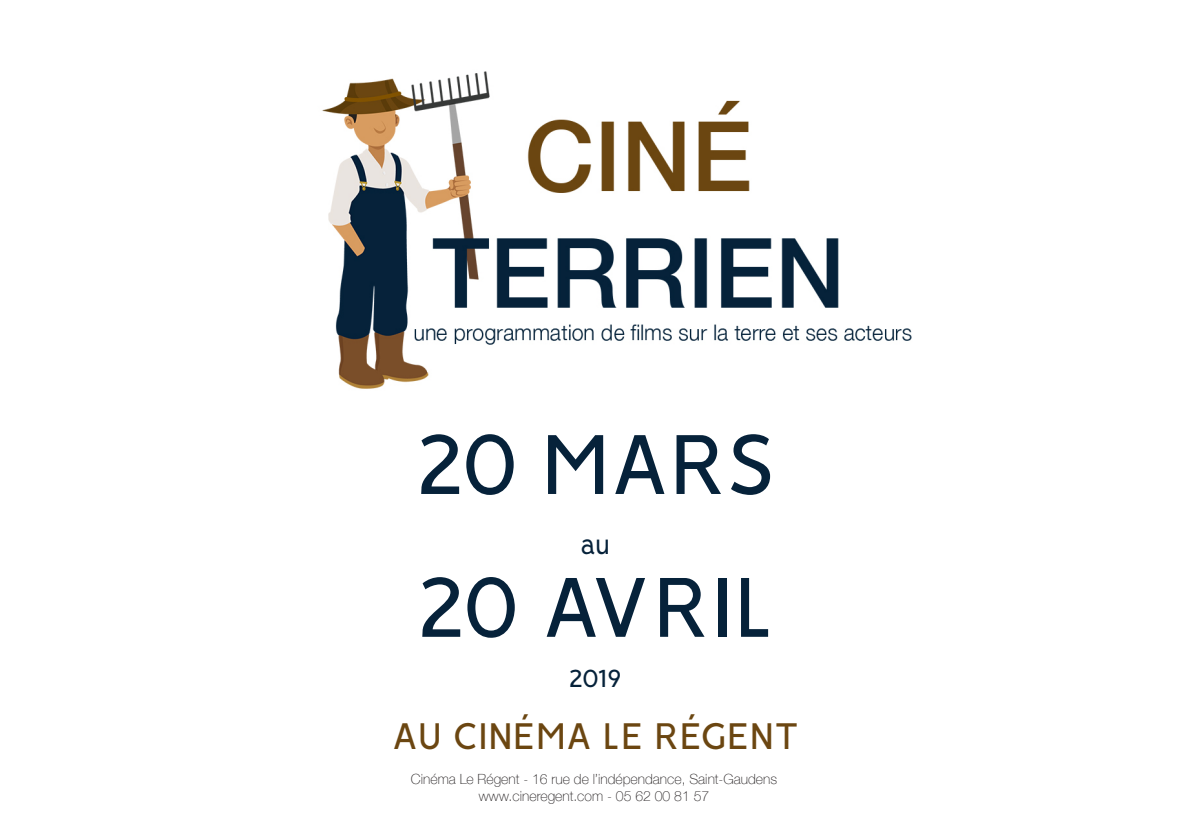
<style>
.page{position:relative;width:1191px;height:840px;background:#fff}
.page>*{position:absolute;margin:0;border:0;box-sizing:border-box;transform-origin:0 0}
.t1{font:96px "Vision";color:#06223a}
.t2{font:42px "Vision";color:#6b4611}
.t3{font:28px "Vision";letter-spacing:-.035em;color:#06223a}
.t4{font:100 14px "Helvetica Neue";color:#231f20}
</style>
<div class="page">
<img style="left:322px;top:71px;width:590px;height:318px">
<p class="t1" style="left:414px;top:408px;width:363px">20 MARS</p>
<p class="t3" style="left:581px;top:528px;width:31px">au</p>
<p class="t1" style="left:415px;top:550px;width:361px">20 AVRIL</p>
<p class="t3" style="left:568px;top:661px;width:55px">2019</p>
<p class="t2" style="left:392px;top:711px;width:408px">AU CINÉMA LE RÉGENT</p>
<p class="t4" style="left:411px;top:768px;width:368px">Cinéma Le Régent - 16 rue de l’indépendance, Saint-Gaudens</p>
<p class="t4" style="left:479px;top:785px;width:232px">www.cineregent.com - 05 62 00 81 57</p>
</div>
